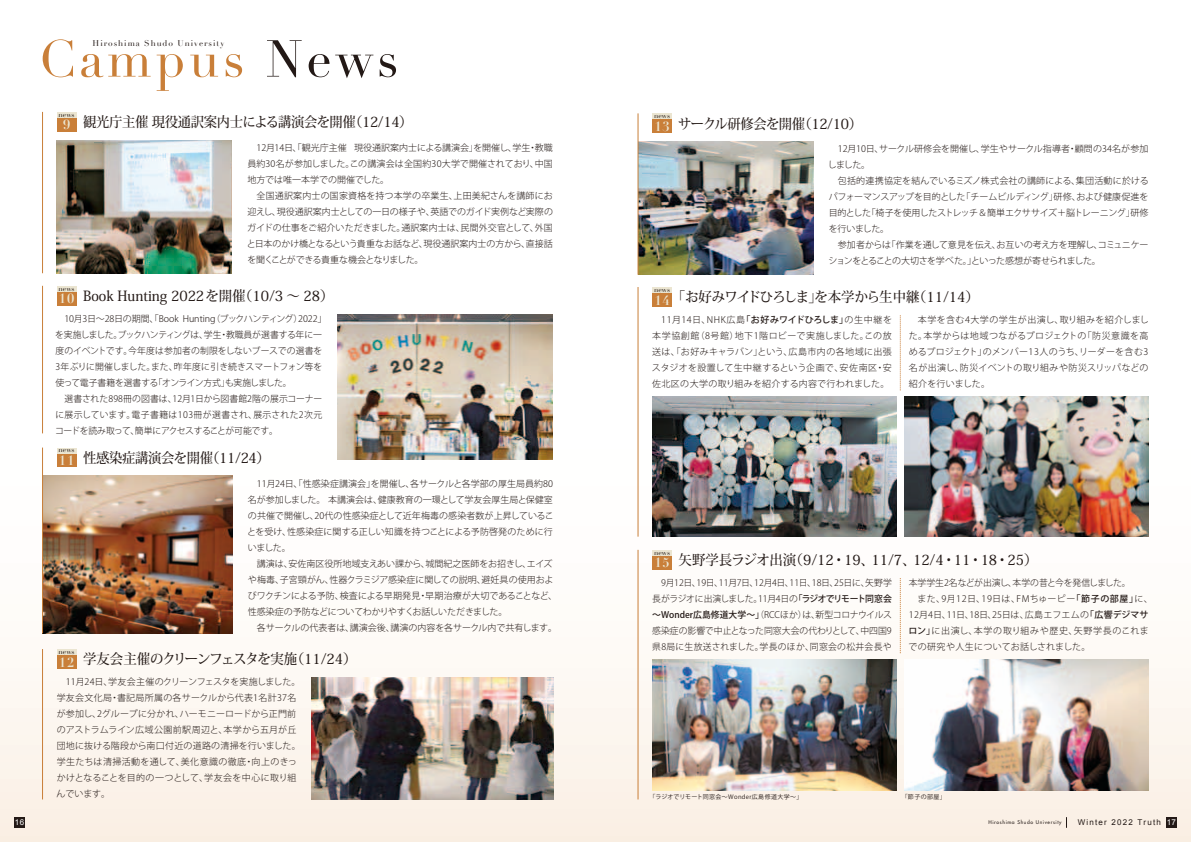
<style>
.page{position:relative;width:1191px;height:842px;background:#fff}
.page>*{position:absolute;margin:0;border:0;box-sizing:border-box;transform-origin:0 0}
.t1{font:51px "Didot";letter-spacing:.07em;color:#c97f39}
.t2{font:500 14px "Koz Min Pr 6 N";color:#231916;scale:.96 1}
.t3{font:500 14px "Koz Min Pr 6 N";letter-spacing:-.02em;color:#231916;scale:.95 1}
.t4{font:500 14px "Koz Min Pr 6 N";letter-spacing:-.04em;color:#231916;scale:.96 1}
.t5{font:500 14px "Koz Min Pr 6 N";letter-spacing:-.05em;color:#231916;scale:.96 1}
.t6{font:300 9px/16px "Koz Go Pr 6 N";color:#231916;text-align:justify}
.t7{font:300 9px/16px "Koz Go Pr 6 N";letter-spacing:.025em;color:#231916}
.t8{font:300 9px "Koz Go Pr 6 N";letter-spacing:.02em;color:#231916}
.t9{font:300 9px "Koz Go Pr 6 N";letter-spacing:-.04em;color:#231916}
.t10{font:300 9px "Koz Go Pr 6 N";letter-spacing:-.05em;color:#231916}
.t11{font:300 9px "Koz Go Pr 6 N";letter-spacing:.035em;color:#231916}
.t12{font:300 9px "Koz Go Pr 6 N";letter-spacing:-.03em;color:#231916}
.t13{font:300 9px "Koz Go Pr 6 N";letter-spacing:-.035em;color:#231916}
.t14{font:300 9px "Koz Go Pr 6 N";letter-spacing:.05em;color:#231916}
.t15{font:300 9px "Koz Go Pr 6 N";letter-spacing:.075em;color:#231916}
.t16{font:300 9px "Koz Go Pr 6 N";letter-spacing:-.08em;color:#231916}
.t17{font:8.3px "Didot";letter-spacing:.12em;color:#231916}
.t18{font:8px "Arial";letter-spacing:.15em;color:#231916}
.t19{font:8px "Arial";color:#fff}
.t20{font:7px "Didot";color:#231916}
.t21{font:6px "Koz Go Pr 6 N";letter-spacing:.06em;color:#231916}
.t22{font:5px "Futura";letter-spacing:.12em;color:#231916}
.s1{color:#231916}
.s2{font-weight:500}
.s3{color:#fff}
</style>
<div class="page">
<div style="left:0;top:0;width:1191px;height:842px;background:linear-gradient(to bottom,#fff,#fbf5ee)"></div>
<img style="left:639px;top:142px;width:174px;height:133px">
<img style="left:43px;top:476px;width:189px;height:157px">
<div style="left:14px;top:817px;width:11px;height:11px;background:#231916"></div>
<div style="left:1166px;top:817px;width:10px;height:11px;background:#231916"></div>
<hr style="left:638px;top:287px;width:1px;height:250px;background:#c97f39">
<div style="left:652px;top:293px;width:20px;height:14px;background:#c97f39"></div>
<div style="left:652px;top:287px;width:20px;height:6px;background:#ebe5d1"></div>
<hr style="left:42px;top:448px;width:1px;height:185px;background:#c97f39">
<div style="left:57px;top:454px;width:20px;height:13px;background:#c97f39"></div>
<div style="left:57px;top:448px;width:20px;height:6px;background:#ebe5d1"></div>
<hr style="left:42px;top:286px;width:1px;height:147px;background:#c97f39">
<div style="left:57px;top:292px;width:20px;height:14px;background:#c97f39"></div>
<div style="left:57px;top:286px;width:20px;height:6px;background:#ebe5d1"></div>
<hr style="left:42px;top:649px;width:1px;height:150px;background:#c97f39">
<div style="left:57px;top:655px;width:20px;height:14px;background:#c97f39"></div>
<div style="left:57px;top:649px;width:20px;height:6px;background:#ebe5d1"></div>
<hr style="left:638px;top:113px;width:1px;height:162px;background:#c97f39">
<div style="left:652px;top:119px;width:20px;height:14px;background:#c97f39"></div>
<div style="left:652px;top:113px;width:20px;height:6px;background:#ebe5d1"></div>
<img style="left:312px;top:677px;width:241px;height:122px">
<img style="left:338px;top:314px;width:215px;height:145px">
<hr style="left:42px;top:112px;width:1px;height:161px;background:#c97f39">
<div style="left:57px;top:118px;width:20px;height:14px;background:#c97f39"></div>
<div style="left:57px;top:112px;width:20px;height:6px;background:#ebe5d1"></div>
<img style="left:57px;top:140px;width:175px;height:133px">
<svg style="left:900px;top:315px;width:1px;height:76px"></svg>
<img style="left:652px;top:396px;width:244px;height:141px">
<img style="left:904px;top:396px;width:244px;height:141px">
<img style="left:904px;top:659px;width:244px;height:132px">
<hr style="left:638px;top:550px;width:1px;height:249px;background:#c97f39">
<div style="left:652px;top:556px;width:20px;height:14px;background:#c97f39"></div>
<div style="left:652px;top:550px;width:20px;height:6px;background:#ebe5d1"></div>
<svg style="left:900px;top:578px;width:1px;height:76px"></svg>
<img style="left:652px;top:659px;width:244px;height:132px">
<p class="t1" style="left:39px;top:28px;width:361px">Campus <span class="s1">News</span></p>
<p class="t17" style="left:93px;top:38px;width:133px">Hiroshima Shudo University</p>
<p class="t20" style="left:59px;top:110px;width:17px">news</p>
<p class="t3" style="left:63px;top:114px;width:369px"><sub>9</sub> 観光庁主催 現役通訳案内士による講演会を開催（12/14）</p>
<p class="t6" style="left:256px;top:140px;width:298px">12月14日、「観光庁主催 現役通訳案内士による講演会」を開催し、学生・教職</p>
<p class="t8" style="left:247px;top:158px;width:307px">員約30名が参加しました。この講演会は全国約30大学で開催されており、中国</p>
<p class="t6" style="left:247px;top:172px;width:143px">地方では唯一本学での開催でした。</p>
<p class="t8" style="left:256px;top:190px;width:298px">全国通訳案内士の国家資格を持つ本学の卒業生、上田美紀さんを講師にお</p>
<p class="t6" style="left:247px;top:204px;width:307px">迎えし、現役通訳案内士としての一日の様子や、英語でのガイド実例など実際の</p>
<p class="t6" style="left:247px;top:220px;width:307px">ガイドの仕事をご紹介いただきました。通訳案内士は、民間外交官として、外国</p>
<p class="t6" style="left:247px;top:236px;width:307px">と日本のかけ橋となるという貴重なお話など、現役通訳案内士の方から、直接話</p>
<p class="t16" style="left:247px;top:254px;width:178px">を聞くことができる貴重な機会となりました。</p>
<p class="t20" style="left:59px;top:284px;width:17px">news</p>
<p class="t2" style="left:59px;top:288px;width:287px"><sub>10</sub> Book Hunting 2022を開催（10/3 ～ 28）</p>
<p class="t6" style="left:64px;top:311px;width:264px">10月3日～28日の期間、「Book Hunting（ブックハンティング）2022」</p>
<p class="t13" style="left:55px;top:330px;width:268px">を実施しました。ブックハンティングは、学生・教職員が選書する年に一</p>
<p class="t6" style="left:55px;top:343px;width:268px">度のイベントです。今年度は参加者の制限をしないブースでの選書を</p>
<p class="t6" style="left:55px;top:359px;width:268px">3年ぶりに開催しました。また、昨年度に引き続きスマートフォン等を</p>
<p class="t10" style="left:55px;top:378px;width:238px">使って電子書籍を選書する「オンライン方式」も実施しました。</p>
<p class="t6" style="left:64px;top:391px;width:259px">選書された898冊の図書は、12月1日から図書館2階の展示コーナー</p>
<p class="t14" style="left:55px;top:410px;width:268px">に展示しています。電子書籍は103冊が選書され、展示された2次元</p>
<p class="t9" style="left:55px;top:426px;width:224px">コードを読み取って、簡単にアクセスすることが可能です。</p>
<p class="t20" style="left:59px;top:446px;width:17px">news</p>
<p class="t3" style="left:59px;top:450px;width:223px"><sub>11</sub> 性感染症講演会を開催（11/24）</p>
<p class="t6" style="left:257px;top:475px;width:297px">11月24日、「性感染症講演会」を開催し、各サークルと各学部の厚生局員約80</p>
<p class="t6" style="left:248px;top:491px;width:306px">名が参加しました。 本講演会は、健康教育の一環として学友会厚生局と保健室</p>
<p class="t6" style="left:248px;top:507px;width:307px">の共催で開催し、20代の性感染症として近年梅毒の感染者数が上昇しているこ</p>
<p class="t6" style="left:247px;top:523px;width:307px">とを受け、性感染症に関する正しい知識を持つことによる予防啓発のために行</p>
<p class="t6" style="left:248px;top:539px;width:44px">いました。</p>
<p class="t6" style="left:257px;top:555px;width:297px">講演は、安佐南区役所地域支えあい課から、城間紀之医師をお招きし、エイズ</p>
<p class="t6" style="left:248px;top:571px;width:307px">や梅毒、子宮頸がん、性器クラミジア感染症に関しての説明、避妊具の使用およ</p>
<p class="t6" style="left:248px;top:587px;width:311px">びワクチンによる予防、検査による早期発見・早期治療が大切であることなど、</p>
<p class="t6" style="left:248px;top:603px;width:261px">性感染症の予防などについてわかりやすくお話しいただきました。</p>
<p class="t6" style="left:257px;top:619px;width:301px">各サークルの代表者は、講演会後、講演の内容を各サークル内で共有します。</p>
<p class="t20" style="left:59px;top:647px;width:17px">news</p>
<p class="t5" style="left:59px;top:651px;width:312px"><sub>12</sub> 学友会主催のクリーンフェスタを実施（11/24）</p>
<p class="t7" style="left:57px;top:674px;width:246px;text-indent:9px">11月24日、学友会主催のクリーンフェスタを実施しました。学友会文化局・書記局所属の各サークルから代表1名計37名が参加し、2グループに分かれ、ハーモニーロードから正門前のアストラムライン広域公園前駅周辺と、本学から五月が丘団地に抜ける階段から南口付近の道路の清掃を行いました。学生たちは清掃活動を通して、美化意識の徹底・向上のきっかけとなることを目的の一つとして、学友会を中心に取り組んでいます。</p>
<p class="t20" style="left:654px;top:112px;width:17px">news</p>
<p class="t3" style="left:654px;top:116px;width:220px"><sub>13</sub> サークル研修会を開催（12/10）</p>
<p class="t6" style="left:838px;top:141px;width:312px">12月10日、サークル研修会を開催し、学生やサークル指導者・顧問の34名が参加</p>
<p class="t6" style="left:828px;top:157px;width:44px">しました。</p>
<p class="t7" style="left:838px;top:173px;width:312px">包括的連携協定を結んでいるミズノ株式会社の講師による、集団活動に於ける</p>
<p class="t12" style="left:829px;top:192px;width:321px">パフォーマンスアップを目的とした「チームビルディング」研修、および健康促進を</p>
<p class="t9" style="left:828px;top:208px;width:321px">目的とした「椅子を使用したストレッチ＆簡単エクササイズ＋脳トレーニング」研修</p>
<p class="t6" style="left:828px;top:221px;width:62px">を行いました。</p>
<p class="t6" style="left:838px;top:237px;width:312px">参加者からは「作業を通して意見を伝え、お互いの考え方を理解し、コミュニケー</p>
<p class="t10" style="left:828px;top:256px;width:274px">ションをとることの大切さを学べた。」といった感想が寄せられました。</p>
<p class="t20" style="left:654px;top:285px;width:17px">news</p>
<p class="t4" style="left:654px;top:289px;width:339px"><sub>14</sub> 「お好みワイドひろしま」を本学から生中継（11/14）</p>
<p class="t6" style="left:652px;top:312px;width:242px;text-indent:9px">11月14日、NHK広島<span class="s2">「お好みワイドひろしま」</span>の生中継を本学協創館（8号館）地下1階ロビーで実施しました。この放送は、「お好みキャラバン」という、広島市内の各地域に出張スタジオを設置して生中継するという企画で、安佐南区・安佐北区の大学の取り組みを紹介する内容で行われました。</p>
<p class="t6" style="left:909px;top:312px;width:241px;text-indent:9px">本学を含む4大学の学生が出演し、取り組みを紹介しました。本学からは地域つながるプロジェクトの「防災意識を高めるプロジェクト」のメンバー13人のうち、リーダーを含む3名が出演し、防災イベントの取り組みや防災スリッパなどの紹介を行いました。</p>
<p class="t20" style="left:654px;top:548px;width:17px">news</p>
<p class="t2" style="left:654px;top:552px;width:407px"><sub>15</sub> 矢野学長ラジオ出演（9/12・19、11/7、12/4・11・18・25）　</p>
<p class="t6" style="left:652px;top:575px;width:241px;text-indent:9px">9月12日、19日、11月7日、12月4日、11日、18日、25日に、矢野学長がラジオに出演しました。11月4日の<span class="s2">「ラジオでリモート同窓会～Wonder広島修道大学～」</span>（RCCほか）は、新型コロナウイルス感染症の影響で中止となった同窓大会の代わりとして、中四国9県8局に生放送されました。学長のほか、同窓会の松井会長や</p>
<p class="t6" style="left:908px;top:575px;width:223px">本学学生2名などが出演し、本学の昔と今を発信しました。</p>
<p class="t11" style="left:917px;top:594px;width:237px">また、9月12日、19日は、FMちゅーピー<span class="s2">「節子の部屋」</span>に、</p>
<p class="t6" style="left:908px;top:607px;width:241px">12月4日、11日、18日、25日は、広島エフエムの<span class="s2">「広響デジマサ</span></p>
<p class="t15" style="left:908px;top:626px;width:242px"><span class="s2">ロン」</span>に出演し、本学の取り組みや歴史、矢野学長のこれま</p>
<p class="t11" style="left:908px;top:642px;width:183px">での研究や人生についてお話しされました。</p>
<p class="t21" style="left:649px;top:794px;width:154px">「ラジオでリモート同窓会～Wonder広島修道大学～」</p>
<p class="t21" style="left:901px;top:794px;width:45px">「節子の部屋」</p>
<p class="t19" style="left:15px;top:817px;width:11px">16</p>
<p class="t22" style="left:988px;top:819px;width:75px">Hiroshima Shudo University</p>
<p class="t18" style="left:1077px;top:817px;width:100px">Winter 2022 Truth <span class="s3">17</span></p>
</div>
